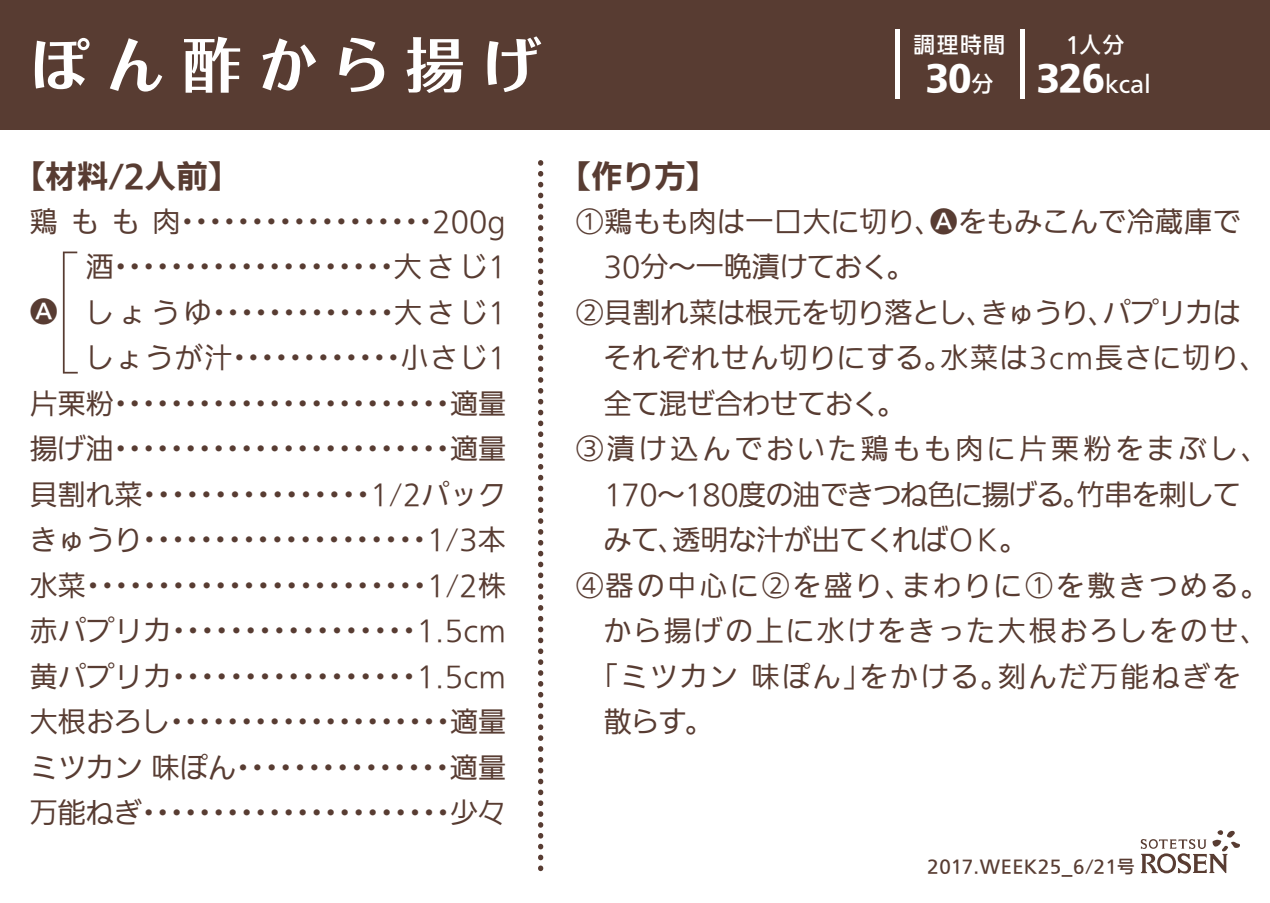
<style>
.page{position:relative;width:1270px;height:903px;background:#fff}
.page>*{position:absolute;margin:0;border:0;box-sizing:border-box;transform-origin:0 0}
.t1{font:700 59.5px "Folk Pro";letter-spacing:.28em;color:#fff}
.t2{font:800 35px "Iwa UD Go Dsp Pro";color:#fff}
.t3{font:700 31.5px "Iwa UD Go Dsp Pro";color:#583c32}
.t4{font:100 28px/45.5px "Iwa UD Go Dsp Pro";letter-spacing:.015em;color:#583c32;text-align:justify}
.t5{font:100 28px "Iwa UD Go Dsp Pro";letter-spacing:-.01em;color:#583c32}
.t6{font:100 28px "Iwa UD Go Dsp Pro";letter-spacing:-.015em;color:#583c32}
.t7{font:100 28px "Iwa UD Go Dsp Pro";letter-spacing:-.03em;color:#583c32}
.t8{font:100 28px "Iwa UD Go Dsp Pro";letter-spacing:.045em;color:#583c32}
.t9{font:100 28px "Iwa UD Go Dsp Pro";letter-spacing:.11em;color:#583c32}
.t10{font:100 28px "Iwa UD Go Dsp Pro";letter-spacing:.13em;color:#583c32}
.t11{font:100 28px "Iwa UD Go Dsp Pro";letter-spacing:.085em;color:#583c32}
.t12{font:100 28px "Iwa UD Go Dsp Pro";letter-spacing:.09em;color:#583c32}
.t13{font:500 28px "Iwa UD Go Dsp Pro";color:#583c32}
.t14{font:500 22.05px/39.2px "Iwa UD Go Dsp Pro";letter-spacing:.03em;color:#fff;text-align:center}
.t15{font:500 17.5px "Iwa UD Go Dsp Pro";letter-spacing:.03em;color:#583c32}
.s1{font-weight:800;font-size:35px}
.s2{font-weight:500;font-size:22.05px}
.s3{font-weight:500}
</style>
<div class="page">
<div style="left:0;top:0;width:1270px;height:129px;background:#583c32"></div>
<svg style="left:1141px;top:830px;width:99px;height:43px"></svg>
<svg style="left:538px;top:160px;width:5px;height:711px"></svg>
<hr style="left:1020px;top:30px;width:4px;height:69px;background:#fff">
<hr style="left:896px;top:30px;width:4px;height:69px;background:#fff">
<svg style="left:63px;top:252px;width:15px;height:122px"></svg>
<h1 class="t1" style="left:30px;top:14px;width:513px">ぽん酢から揚げ</h1>
<p class="t14" style="left:1036px;top:26px;width:116px">１人分<br><span class="s1">326</span>kcal</p>
<p class="t14" style="left:914px;top:26px;width:93px">調理時間</p>
<p class="t2" style="left:926px;top:52px;width:69px">30<span class="s2">分</span></p>
<p class="t3" style="left:14px;top:152px;width:227px">【材料/2人前】</p>
<p class="t3" style="left:560px;top:152px;width:159px">【作り方】</p>
<p class="t4" style="left:30px;top:200px;width:478px">鶏もも肉・・・・・・・・・・・・・・・・・・200g　　酒・・・・・・・・・・・・・・・・・・・・大さじ1　　しょうゆ・・・・・・・・・・・・・大さじ1　　しょうが汁・・・・・・・・・・・・小さじ1片栗粉・・・・・・・・・・・・・・・・・・・・・・・・適量揚げ油・・・・・・・・・・・・・・・・・・・・・・・・適量貝割れ菜・・・・・・・・・・・・・・・・1/2パックきゅうり・・・・・・・・・・・・・・・・・・・・1/3本水菜・・・・・・・・・・・・・・・・・・・・・・・・1/2株赤パプリカ・・・・・・・・・・・・・・・・・1 .5cm黄パプリカ・・・・・・・・・・・・・・・・・1 .5cm大根おろし・・・・・・・・・・・・・・・・・・・・適量ミツカン 味ぽん・・・・・・・・・・・・・・・適量万能ねぎ・・・・・・・・・・・・・・・・・・・・・・少々</p>
<p class="t4" style="left:576px;top:200px;width:666px">①鶏もも肉は一口大に切り、<span class="s3">A</span>をもみこんで冷蔵庫で</p>
<p class="t5" style="left:604px;top:247px;width:313px">30分～一晩漬けておく。</p>
<p class="t5" style="left:576px;top:293px;width:666px">②貝割れ菜は根元を切り落とし、きゅうり、パプリカは</p>
<p class="t8" style="left:603px;top:338px;width:666px">それぞれせん切りにする。水菜は3cm長さに切り、</p>
<p class="t6" style="left:604px;top:384px;width:304px">全て混ぜ合わせておく。</p>
<p class="t10" style="left:576px;top:429px;width:695px">③漬け込んでおいた鶏もも肉に片栗粉をまぶし、</p>
<p class="t7" style="left:604px;top:475px;width:638px">170～180度の油できつね色に揚げる。竹串を刺して</p>
<p class="t6" style="left:603px;top:520px;width:426px">みて、透明な汁が出てくればＯＫ。</p>
<p class="t9" style="left:576px;top:566px;width:695px">④器の中心に②を盛り、まわりに①を敷きつめる。</p>
<p class="t11" style="left:603px;top:611px;width:667px">から揚げの上に水けをきった大根おろしをのせ、</p>
<p class="t12" style="left:590px;top:657px;width:652px">「ミツカン 味ぽん」をかける。刻んだ万能ねぎを</p>
<p class="t4" style="left:604px;top:700px;width:112px">散らす。</p>
<p class="t13" style="left:30px;top:291px;width:29px">A</p>
<p class="t15" style="left:927px;top:853px;width:209px">2017.WEEK25_6/21号</p>
</div>
